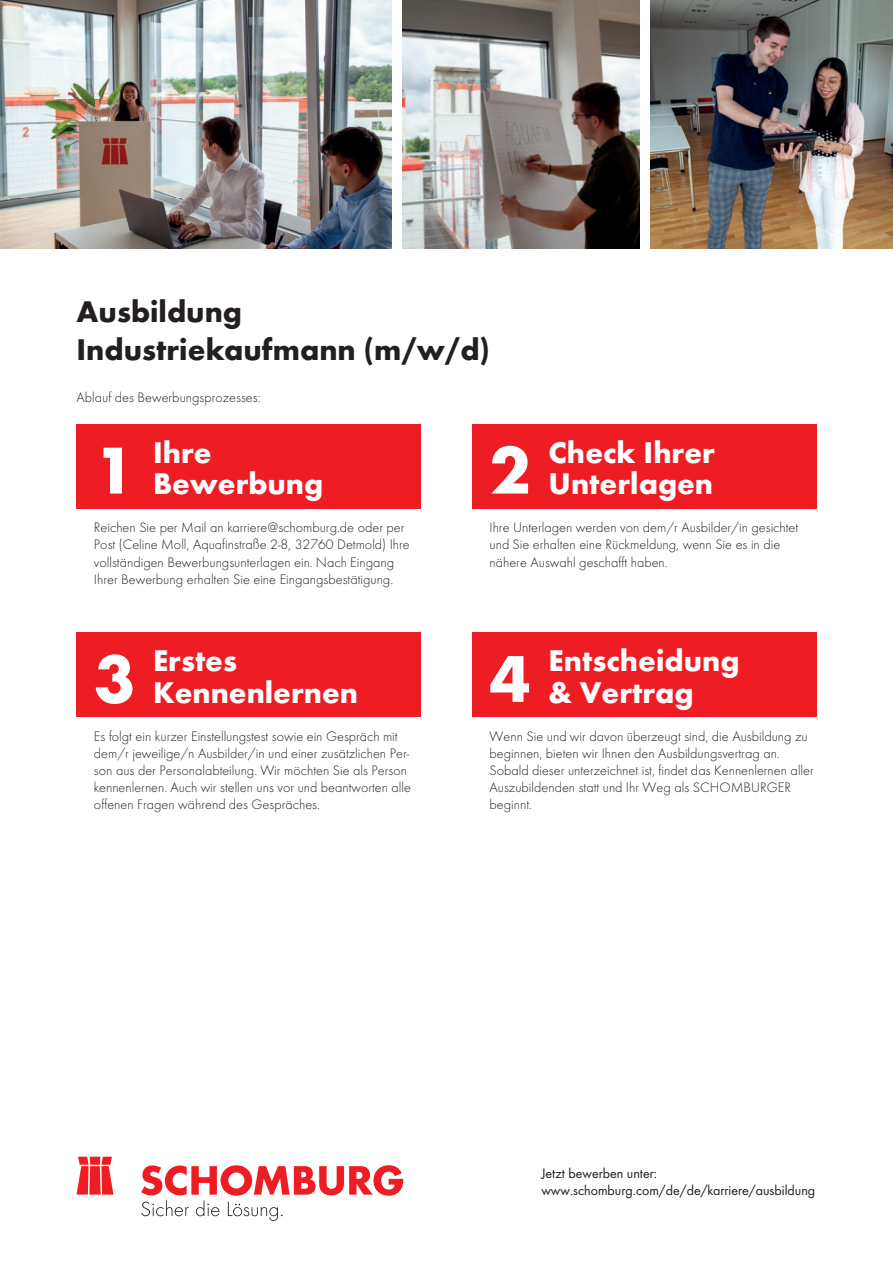
<style>
.page{position:relative;width:893px;height:1263px;background:#fff}
.page>*{position:absolute;margin:0;border:0;box-sizing:border-box;transform-origin:0 0}
.t1{font:700 68.7px "Futura TOT";color:#fff}
.t2{font:700 31.05px/31px "Futura TOT";color:#fff}
.t3{font:700 31.05px/37.3px "Futura TOT";color:#231f20}
.t4{font:300 14.25px/17.1px "Futura TOT";color:#231f20}
.t5{font:14.25px/17.1px "Futura TOT Boo";color:#231f20}
</style>
<div class="page">
<img style="left:0;top:0;width:893px;height:248px">
<div style="left:77px;top:424px;width:344px;height:85px;background:#ee1d23"></div>
<div style="left:77px;top:632px;width:344px;height:85px;background:#ee1d23"></div>
<div style="left:472px;top:424px;width:344px;height:85px;background:#ee1d23"></div>
<div style="left:472px;top:632px;width:344px;height:85px;background:#ee1d23"></div>
<svg style="left:77px;top:1157px;width:36px;height:37px"></svg>
<svg style="left:141px;top:1165px;width:262px;height:56px"></svg>
<div style="left:392px;top:0;width:10px;height:248px;background:#fff"></div>
<div style="left:640px;top:0;width:10px;height:248px;background:#fff"></div>
<h2 class="t3" style="left:77px;top:293px;width:415px">Ausbildung<br>Industriekaufmann (m/w/d)</h2>
<p class="t4" style="left:77px;top:389px;width:186px">Ablauf des Bewerbungsprozesses:</p>
<h1 class="t1" style="left:94px;top:428px;width:43px">1</h1>
<h2 class="t2" style="left:153px;top:437px;width:172px">Ihre<br>Bewerbung</h2>
<p class="t4" style="left:94px;top:519px;width:317px">Reichen Sie per Mail an karriere@schomburg.de oder per Post (Celine Moll, Aquafinstraße 2-8, 32760 Detmold) Ihre vollständigen Bewerbungsunterlagen ein. Nach Eingang Ihrer Bewerbung erhalten Sie eine Eingangsbestätigung.</p>
<h1 class="t1" style="left:94px;top:636px;width:43px">3</h1>
<h2 class="t2" style="left:153px;top:645px;width:206px">Erstes<br>Kennenlernen</h2>
<p class="t4" style="left:94px;top:728px;width:319px">Es folgt ein kurzer Einstellungstest sowie ein Gespräch mit dem/r jeweilige/n Ausbilder/in und einer zusätzlichen Per&shy;son aus der Personalabteilung. Wir möchten Sie als Person kennenlernen. Auch wir stellen uns vor und beantworten alle offenen Fragen während des Gespräches.</p>
<h1 class="t1" style="left:489px;top:428px;width:43px">2</h1>
<h2 class="t2" style="left:549px;top:437px;width:168px">Check Ihrer<br>Unterlagen</h2>
<p class="t4" style="left:489px;top:519px;width:310px">Ihre Unterlagen werden von dem/r Ausbilder/in gesichtet und Sie erhalten eine Rückmeldung, wenn Sie es in die nähere Auswahl geschafft haben.</p>
<h1 class="t1" style="left:489px;top:636px;width:43px">4</h1>
<h2 class="t2" style="left:549px;top:645px;width:192px">Entscheidung &amp; Vertrag</h2>
<p class="t4" style="left:489px;top:728px;width:326px">Wenn Sie und wir davon überzeugt sind, die Ausbildung zu beginnen, bieten wir Ihnen den Ausbildungsvertrag an.<br>Sobald dieser unterzeichnet ist, findet das Kennenlernen aller Auszubildenden statt und Ihr Weg als SCHOMBURGER beginnt.</p>
<p class="t5" style="left:541px;top:1164px;width:275px">Jetzt bewerben unter: www.schomburg.com/de/de/karriere/ausbildung</p>
</div>
